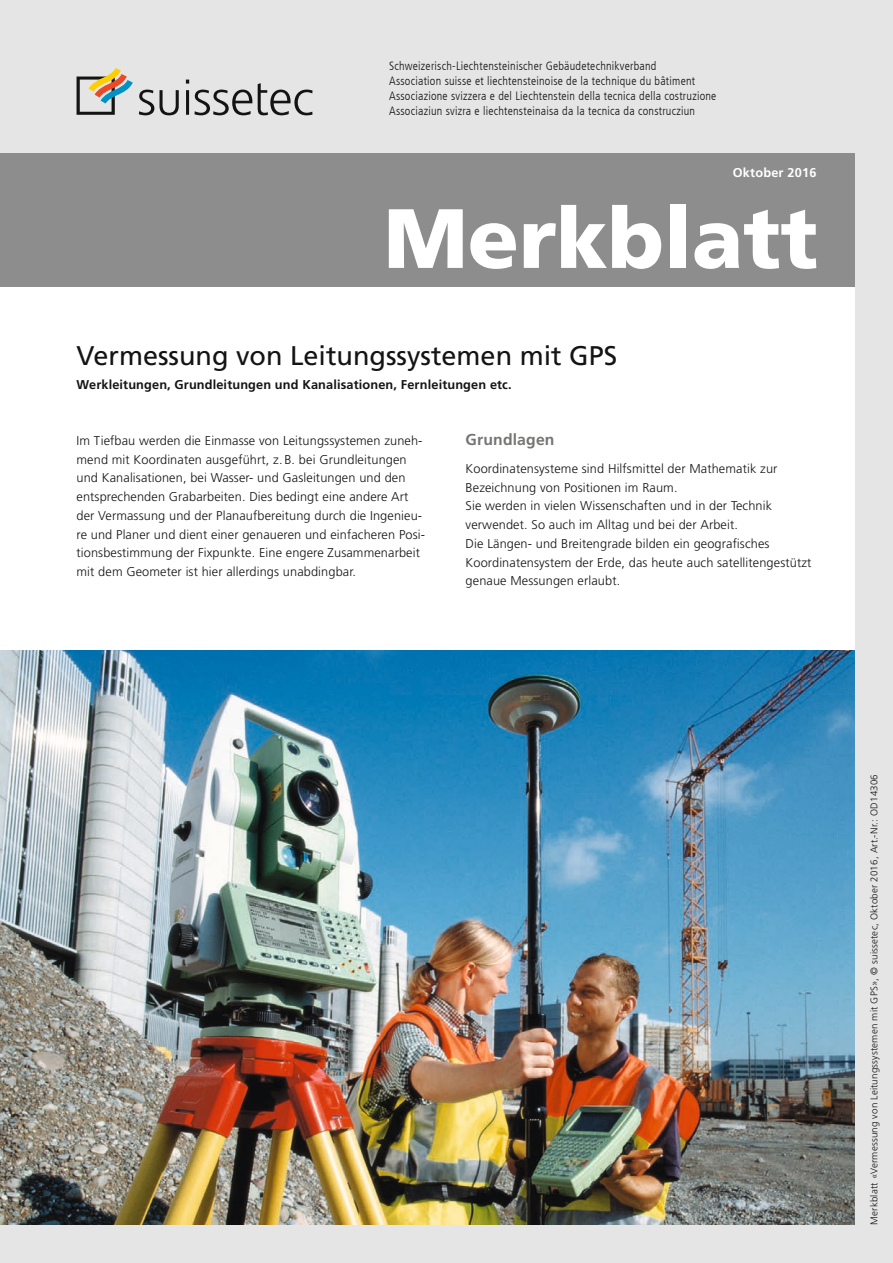
<style>
.page{position:relative;width:893px;height:1263px;background:#e5e5e5}
.page>*{position:absolute;margin:0;border:0;box-sizing:border-box;transform-origin:0 0}
.t1{font:900 84px "Frutiger LT Com";color:#fff}
.t2{font:27px "Frutiger LT Std";color:#131413}
.t3{font:700 15.75px "Frutiger LT Std";letter-spacing:.01em;color:#757574}
.t4{font:300 12.75px/18.8px "Frutiger LT Std";letter-spacing:.01em;color:#131413}
.t5{font:700 12.75px "Frutiger LT Std";letter-spacing:.01em;color:#131413}
.t6{font:700 12.75px "Frutiger LT Std";letter-spacing:.015em;color:#fff}
.t7{font:300 condensed 12px/15px "Frutiger LT Com";letter-spacing:.02em;color:#131413}
.t8{font:300 9.75px "Frutiger LT Std";letter-spacing:.02em;color:#131413}
</style>
<div class="page">
<div style="left:0;top:153px;width:855px;height:1072px;background:#fff"></div>
<svg style="left:139px;top:90px;width:15px;height:25px"></svg>
<svg style="left:160px;top:90px;width:19px;height:25px"></svg>
<hr style="left:186px;top:90px;width:3px;height:25px;background:#131413">
<svg style="left:186px;top:80px;width:3px;height:4px"></svg>
<svg style="left:194px;top:90px;width:58px;height:25px"></svg>
<svg style="left:258px;top:83px;width:55px;height:32px"></svg>
<svg style="left:77px;top:68px;width:56px;height:47px"></svg>
<img style="left:0;top:651px;width:855px;height:574px">
<div style="left:0;top:153px;width:855px;height:134px;background:#8d8d8d"></div>
<p class="t7" style="left:389px;top:58px;width:329px">Schweizerisch-Liechtensteinischer Gebäudetechnikverband<br>Association suisse et liechtensteinoise de la technique du bâtiment Associazione svizzera e del Liechtenstein della tecnica della costruzione Associaziun svizra e liechtensteinaisa da la tecnica da construcziun</p>
<p class="t6" style="left:733px;top:165px;width:85px">Oktober 2016</p>
<h1 class="t1" style="left:384px;top:188px;width:436px">Merkblatt</h1>
<h2 class="t2" style="left:77px;top:339px;width:542px">Vermessung von Leitungssystemen mit GPS</h2>
<p class="t5" style="left:77px;top:377px;width:437px">Werkleitungen, Grundleitungen und Kanalisationen, Fernleitungen etc.</p>
<p class="t4" style="left:77px;top:431px;width:350px">Im Tiefbau werden die Einmasse von Leitungssystemen zuneh&shy;mend mit Koordinaten ausgeführt, z. B. bei Grundleitungen und Kanalisationen, bei Wasser- und Gasleitungen und den entsprechenden Grabarbeiten. Dies bedingt eine andere Art der Vermassung und der Planaufbereitung durch die Ingenieu&shy;re und Planer und dient einer genaueren und einfacheren Posi&shy;tionsbestimmung der Fixpunkte. Eine engere Zusammenarbeit mit dem Geometer ist hier allerdings unabdingbar.</p>
<p class="t3" style="left:466px;top:430px;width:90px">Grundlagen</p>
<p class="t4" style="left:466px;top:459px;width:347px">Koordinatensysteme sind Hilfsmittel der Mathematik zur Bezeichnung von Positionen im Raum.<br>Sie werden in vielen Wissenschaften und in der Technik verwendet. So auch im Alltag und bei der Arbeit.<br>Die Längen- und Breitengrade bilden ein geografisches Koordinatensystem der Erde, das heute auch satellitengestützt genaue Messungen erlaubt.</p>
<p class="t8" style="left:869px;top:1225px;width:452px;rotate:-90deg">Merkblatt «Vermessung von Leitungssystemen mit GPS», © suissetec, Oktober 2016, Art.-Nr.: OD14306</p>
</div>
